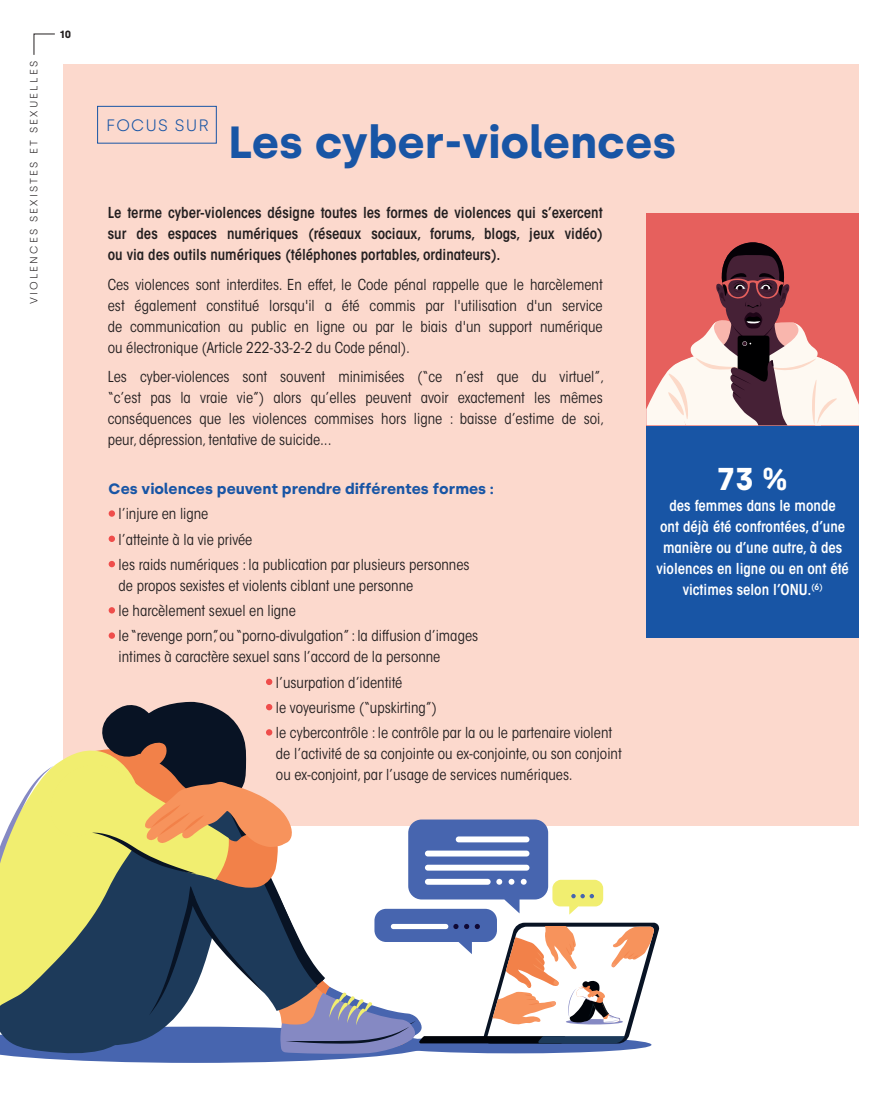
<style>
.page{position:relative;width:893px;height:1106px;background:#fff}
.page>*{position:absolute;margin:0;border:0;box-sizing:border-box;transform-origin:0 0}
.t1{font:700 45px "Silka";color:#1855a5}
.t2{font:700 31.5px "Silka";color:#fff}
.t3{font:300 16.5px "Silka";letter-spacing:.07em;color:#1855a5}
.t4{font:condensed 15px/21px "ITC Avant Garde Std";color:#231f20}
.t5{font:600 condensed 15px/21px "ITC Avant Garde Std";color:#231f20;text-align:justify}
.t6{font:600 condensed 15px/21px "ITC Avant Garde Std";color:#fff;text-align:center}
.t7{font:700 15px "Silka";color:#1855a5}
.t8{font:300 10.5px "Silka";letter-spacing:.2em;color:#231f20}
.t9{font:700 10.5px "Silka";color:#231f20}
</style>
<div class="page">
<svg style="left:33px;top:33px;width:22px;height:22px"></svg>
<div style="left:64px;top:64px;width:795px;height:761px;background:#fcd9cd"></div>
<div style="left:97px;top:106px;width:120px;height:37px;border:1px solid #1855a5"></div>
<div style="left:646px;top:425px;width:213px;height:213px;background:#1855a5"></div>
<div style="left:109px;top:510px;width:6px;height:7px;background:#ef4d4b;border-radius:50%"></div>
<div style="left:109px;top:535px;width:6px;height:7px;background:#ef4d4b;border-radius:50%"></div>
<svg style="left:109px;top:561px;width:6px;height:6px"></svg>
<svg style="left:109px;top:607px;width:6px;height:6px"></svg>
<div style="left:109px;top:632px;width:6px;height:7px;background:#ef4d4b;border-radius:50%"></div>
<div style="left:266px;top:678px;width:6px;height:7px;background:#ef4d4b;border-radius:50%"></div>
<div style="left:646px;top:213px;width:213px;height:212px;background:#e6605d"></div>
<svg style="left:646px;top:242px;width:213px;height:183px"></svg>
<svg style="left:0;top:695px;width:660px;height:367px"></svg>
<p class="t8" style="left:28px;top:304px;width:244px;rotate:-90deg">VIOLENCES SEXISTES ET SEXUELLES</p>
<p class="t9" style="left:60px;top:28px;width:13px">10</p>
<p class="t3" style="left:106px;top:115px;width:104px">FOCUS SUR</p>
<h1 class="t1" style="left:229px;top:115px;width:449px">Les cyber-violences</h1>
<p class="t5" style="left:108px;top:202px;width:496px">Le terme cyber-violences désigne toutes les formes de violences qui s’exercent sur des espaces numériques (réseaux sociaux, forums, blogs, jeux vidéo) ou via des outils numériques (téléphones portables, ordinateurs).</p>
<p class="t4" style="left:108px;top:274px;width:496px;text-align:justify">Ces violences sont interdites. En effet, le Code pénal rappelle que le harcèlement est également constitué lorsqu'il a été commis par l'utilisation d'un service de communication au public en ligne ou par le biais d'un support numérique ou électronique (Article 222-33-2-2 du Code pénal).</p>
<p class="t4" style="left:108px;top:366px;width:498px;text-align:justify">Les cyber-violences sont souvent minimisées (“ce n’est que du virtuel”, “c’est pas la vraie vie”) alors qu’elles peuvent avoir exactement les mêmes conséquences que les violences commises hors ligne : baisse d’estime de soi, peur, dépression, tentative de suicide...</p>
<p class="t7" style="left:109px;top:480px;width:387px">Ces violences peuvent prendre différentes formes :</p>
<p class="t4" style="left:119px;top:501px;width:352px;line-height:25.2px">l’injure en ligne<br>l’atteinte à la vie privée<br>les raids numériques : la publication par plusieurs personnes</p>
<p class="t4" style="left:119px;top:573px;width:361px;line-height:25.2px">de propos sexistes et violents ciblant une personne<br>le harcèlement sexuel en ligne<br>le “revenge porn”, ou “porno-divulgation” : la diffusion d’images</p>
<p class="t4" style="left:276px;top:644px;width:338px;line-height:25.2px;text-indent:-157px">intimes à caractère sexuel sans l’accord de la personne<br>l’usurpation d’identité<br>le voyeurisme (“upskirting”)<br>le cybercontrôle : le contrôle par la ou le partenaire violent</p>
<p class="t4" style="left:276px;top:743px;width:347px">de l’activité de sa conjointe ou ex-conjointe, ou son conjoint ou ex-conjoint, par l’usage de services numériques.</p>
<h2 class="t2" style="left:717px;top:460px;width:73px">73 %</h2>
<p class="t6" style="left:656px;top:495px;width:194px">des femmes dans le monde<br>ont déjà été confrontées, d’une manière ou d’une autre, à des violences en ligne ou en ont été victimes selon l’ONU.<sup>(6)</sup></p>
</div>
